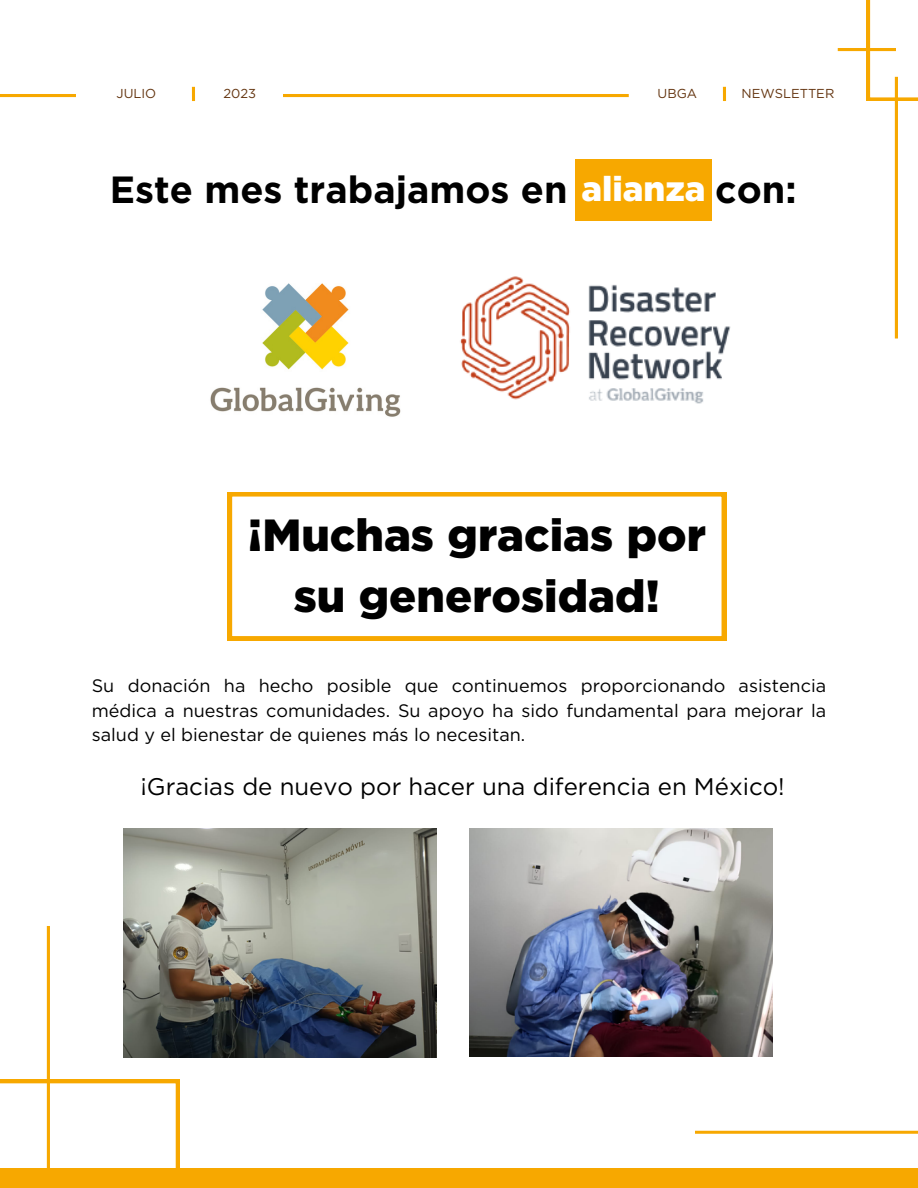
<style>
.page{position:relative;width:918px;height:1188px;background:#fff}
.page>*{position:absolute;margin:0;border:0;box-sizing:border-box;transform-origin:0 0}
.t1{font:900 45px/61.8px "Gotham";color:#000;text-align:center}
.t2{font:700 37.8px "Gotham";color:#000}
.t3{font:24px "Gotham";color:#000}
.t4{font:18px/24.8px "Gotham";color:#000;text-align:justify}
.t5{font:12.9px "Gotham";color:#643510}
.s1{font-weight:900;font-size:34.5px;color:#fff}
</style>
<div class="page">
<svg style="left:838px;top:0;width:80px;height:339px"></svg>
<svg style="left:0;top:87px;width:629px;height:14px"></svg>
<svg style="left:723px;top:87px;width:3px;height:14px"></svg>
<div style="left:575px;top:159px;width:137px;height:62px;background:#f7a800"></div>
<img style="left:210px;top:283px;width:191px;height:134px">
<img style="left:460px;top:276px;width:271px;height:128px">
<svg style="left:228px;top:492px;width:498px;height:149px"></svg>
<div style="left:0;top:1168px;width:918px;height:20px;background:#f7a800"></div>
<svg style="left:0;top:926px;width:179px;height:242px"></svg>
<svg style="left:695px;top:1131px;width:223px;height:3px"></svg>
<img style="left:123px;top:829px;width:314px;height:228px">
<img style="left:470px;top:829px;width:303px;height:228px">
<p class="t5" style="left:117px;top:86px;width:41px">JULIO</p>
<p class="t5" style="left:224px;top:86px;width:34px">2023</p>
<p class="t5" style="left:658px;top:86px;width:41px">UBGA</p>
<p class="t5" style="left:742px;top:86px;width:94px">NEWSLETTER</p>
<p class="t2" style="left:110px;top:167px;width:688px">Este mes trabajamos en <span class="s1">alianza</span> con:</p>
<p class="t1" style="left:248px;top:503px;width:460px">¡Muchas gracias por su generosidad!</p>
<p class="t4" style="left:92px;top:673px;width:736px">Su donación ha hecho posible que continuemos proporcionando asistencia médica a nuestras comunidades. Su apoyo ha sido fundamental para mejorar la salud y el bienestar de quienes más lo necesitan.</p>
<p class="t3" style="left:140px;top:772px;width:646px">¡Gracias de nuevo por hacer una diferencia en México!</p>
</div>
